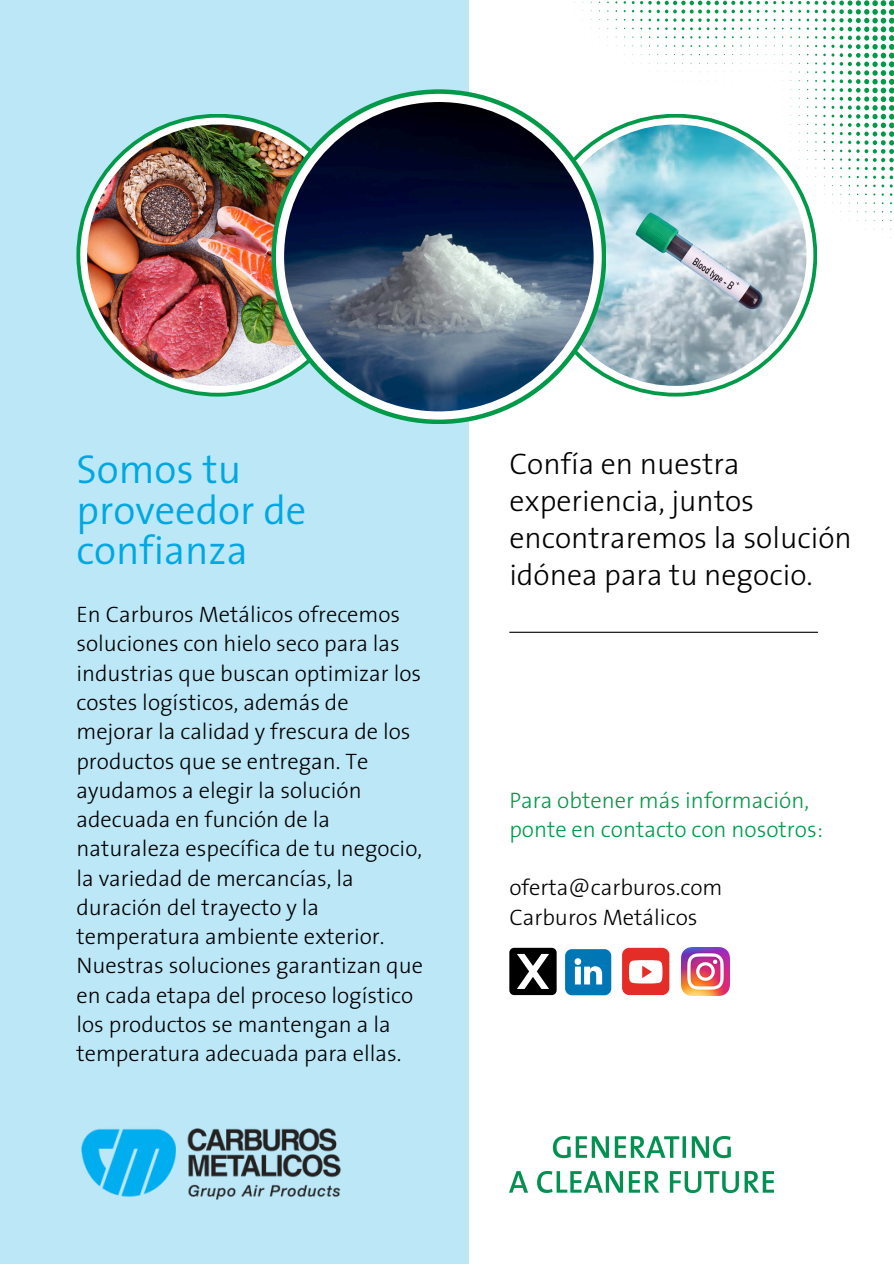
<style>
.page{position:relative;width:894px;height:1264px;background:#fff}
.page>*{position:absolute;margin:0;border:0;box-sizing:border-box;transform-origin:0 0}
.t1{font:300 40.5px/40.5px "The Sans";color:#00a8e1}
.t2{font:300 30px/37.2px "The Sans";color:#000}
.t3{font:300 22.5px/29.2px "The Sans";color:#000}
.t4{font:300 22.5px/29.2px "The Sans LF";color:#009a49}
.t5{font:300 22.5px "The Sans LF";color:#000}
</style>
<div class="page">
<div style="left:0;top:0;width:469px;height:1263px;background:#bbe7f7"></div>
<svg style="left:585px;top:364px;width:24px;height:16px"></svg>
<div style="left:538px;top:118px;width:275px;height:275px;background:#fff;border-radius:50%"></div>
<img style="left:545px;top:124px;width:261px;height:262px;border-radius:50%">
<svg style="left:76px;top:114px;width:283px;height:282px;background:#11a057"></svg>
<div style="left:80px;top:118px;width:275px;height:275px;background:#fff;border-radius:50%"></div>
<img style="left:87px;top:124px;width:261px;height:262px;border-radius:50%">
<svg style="left:271px;top:89px;width:335px;height:335px;background:#1ba25a"></svg>
<div style="left:276px;top:94px;width:325px;height:325px;background:#fff;border-radius:50%"></div>
<img style="left:284px;top:102px;width:309px;height:309px;border-radius:50%">
<svg style="left:533px;top:0;width:360px;height:273px"></svg>
<svg style="left:565px;top:949px;width:46px;height:46px"></svg>
<div style="left:622px;top:947px;width:47px;height:48px;background:#e52d27;border-radius:7px"></div>
<svg style="left:629px;top:960px;width:33px;height:23px"></svg>
<img style="left:681px;top:947px;width:47px;height:48px">
<svg style="left:509px;top:947px;width:47px;height:48px"></svg>
<img style="left:81px;top:1128px;width:260px;height:72px">
<img style="left:590px;top:184px;width:243px;height:162px">
<img style="left:509px;top:1136px;width:264px;height:56px">
<hr style="left:509px;top:631px;width:308px;height:2px;background:#000">
<p class="t1" style="left:76px;top:453px;width:231px">Somos tu proveedor de confianza</p>
<p class="t3" style="left:76px;top:602px;width:348px">En Carburos Metálicos ofrecemos soluciones con hielo seco para las industrias que buscan optimizar los costes logísticos, además de mejorar la calidad y frescura de los productos que se entregan. Te ayudamos a elegir la solución adecuada en función de la naturaleza específica de tu negocio, la variedad de mercancías, la duración del trayecto y la temperatura ambiente exterior.<br>Nuestras soluciones garantizan que en cada etapa del proceso logístico los productos se mantengan a la temperatura adecuada para ellas.</p>
<p class="t2" style="left:509px;top:448px;width:344px">Confía en nuestra experiencia, juntos encontraremos la solución idónea para tu negocio.</p>
<p class="t4" style="left:509px;top:785px;width:315px">Para obtener más información, ponte en contacto con nosotros:</p>
<p class="t5" style="left:509px;top:873px;width:215px">oferta@carburos.com</p>
<p class="t5" style="left:509px;top:902px;width:190px">Carburos Metálicos</p>
</div>
